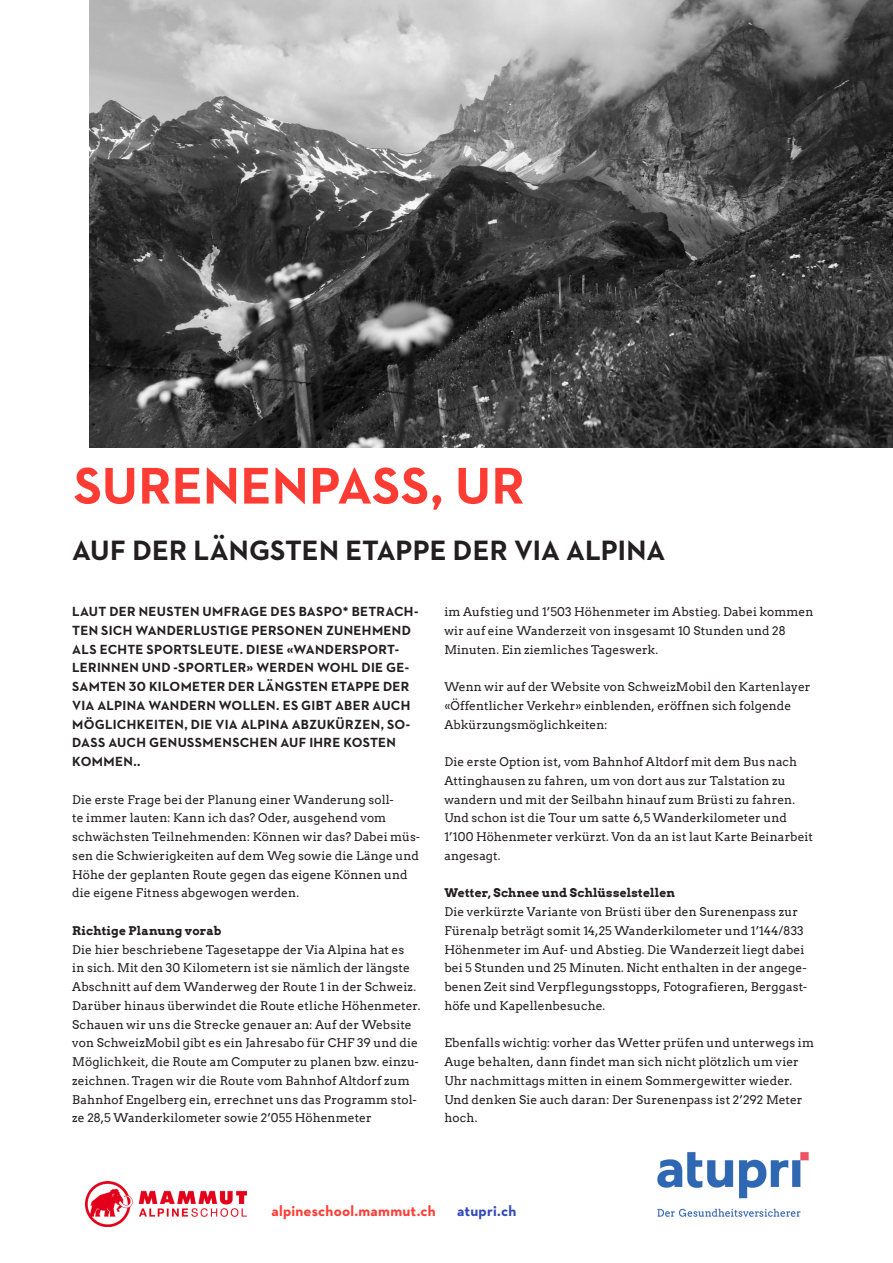
<style>
.page{position:relative;width:893px;height:1263px;background:#fff}
.page>*{position:absolute;margin:0;border:0;box-sizing:border-box;transform-origin:0 0}
._01_Titel_H1{font:700 52.5px "Neutraface 2 Text";letter-spacing:.005em;color:#ff3c34}
._02_Titel_H2{font:700 28.5px "Neutraface 2 Text";color:#231f20}
.t1{font:700 15px "Neutraface 2 Text";letter-spacing:.015em;color:#ff3c34}
.t2{font:700 15px "Neutraface 2 Text";letter-spacing:.01em;color:#324ab5}
._04_Titel_H4{font:700 13.5px/18.8px "Neutraface 2 Text";letter-spacing:.02em;color:#231f20}
._05_Lauftext{font:12px/18.8px "Arvo";letter-spacing:.005em;color:#231f20}
._05_Lauftext-2{font:700 12px "Arvo";letter-spacing:.015em;color:#231f20}
</style>
<div class="page">
<img style="left:657px;top:1152px;width:152px;height:65px">
<img style="left:85px;top:1181px;width:162px;height:45px">
<img style="left:89px;top:0;width:804px;height:447px">
<p class="_01_Titel_H1" style="left:74px;top:452px;width:452px">SURENENPASS, UR</p>
<p class="_02_Titel_H2" style="left:72px;top:532px;width:595px">AUF DER LÄNGSTEN ETAPPE DER VIA ALPINA</p>
<p class="_04_Titel_H4" style="left:72px;top:602px;width:348px">LAUT DER NEUSTEN UMFRAGE DES BASPO* BETRACH-TEN SICH WANDERLUSTIGE PERSONEN ZUNEHMEND ALS ECHTE SPORTSLEUTE. DIESE «WANDERSPORT-LERINNEN UND -SPORTLER» WERDEN WOHL DIE GE-SAMTEN 30 KILOMETER DER LÄNGSTEN ETAPPE DER VIA ALPINA WANDERN WOLLEN. ES GIBT ABER AUCH MÖGLICHKEITEN, DIE VIA ALPINA ABZUKÜRZEN, SO-DASS AUCH GENUSSMENSCHEN AUF IHRE KOSTEN KOMMEN..</p>
<p class="_05_Lauftext" style="left:72px;top:790px;width:349px">Die erste Frage bei der Planung einer Wanderung soll-<br>te immer lauten: Kann ich das? Oder, ausgehend vom schwächsten Teilnehmenden: Können wir das? Dabei müs&shy;sen die Schwierigkeiten auf dem Weg sowie die Länge und Höhe der geplanten Route gegen das eigene Können und die eigene Fitness abgewogen werden.</p>
<p class="_05_Lauftext-2" style="left:72px;top:923px;width:151px">Richtige Planung vorab</p>
<p class="_05_Lauftext" style="left:72px;top:940px;width:350px">Die hier beschriebene Tagesetappe der Via Alpina hat es<br>in sich. Mit den 30 Kilometern ist sie nämlich der längste Abschnitt auf dem Wanderweg der Route 1 in der Schweiz.<br>Darüber hinaus überwindet die Route etliche Höhenmeter.<br>Schauen wir uns die Strecke genauer an: Auf der Website von SchweizMobil gibt es ein Jahresabo für CHF 39 und die Möglichkeit, die Route am Computer zu planen bzw. einzu&shy;zeichnen. Tragen wir die Route vom Bahnhof Altdorf zum Bahnhof Engelberg ein, errechnet uns das Programm stol&shy;ze 28,5 Wanderkilometer sowie 2’055 Höhenmeter</p>
<p class="_05_Lauftext" style="left:444px;top:602px;width:371px">im Aufstieg und 1’503 Höhenmeter im Abstieg. Dabei kommen wir auf eine Wanderzeit von insgesamt 10 Stunden und 28</p>
<p class="_05_Lauftext" style="left:444px;top:640px;width:215px">Minuten. Ein ziemliches Tageswerk.</p>
<p class="_05_Lauftext" style="left:444px;top:677px;width:368px">Wenn wir auf der Website von SchweizMobil den Kartenlayer «Öffentlicher Verkehr» einblenden, eröffnen sich folgende<br>Abkürzungsmöglichkeiten:</p>
<p class="_05_Lauftext" style="left:444px;top:752px;width:370px">Die erste Option ist, vom Bahnhof Altdorf mit dem Bus nach Attinghausen zu fahren, um von dort aus zur Talstation zu wandern und mit der Seilbahn hinauf zum Brüsti zu fahren.<br>Und schon ist die Tour um satte 6,5 Wanderkilometer und 1’100 Höhenmeter verkürzt. Von da an ist laut Karte Beinarbeit angesagt.</p>
<p class="_05_Lauftext-2" style="left:444px;top:885px;width:232px">Wetter, Schnee und Schlüsselstellen</p>
<p class="_05_Lauftext" style="left:444px;top:902px;width:364px">Die verkürzte Variante von Brüsti über den Surenenpass zur Fürenalp beträgt somit 14,25 Wanderkilometer und 1’144/833<br>Höhenmeter im Auf- und Abstieg. Die Wanderzeit liegt dabei bei 5 Stunden und 25 Minuten. Nicht enthalten in der angege&shy;benen Zeit sind Verpflegungsstopps, Fotografieren, Berggast&shy;höfe und Kapellenbesuche.</p>
<p class="_05_Lauftext" style="left:444px;top:1034px;width:371px">Ebenfalls wichtig: vorher das Wetter prüfen und unterwegs im Auge behalten, dann findet man sich nicht plötzlich um vier Uhr nachmittags mitten in einem Sommergewitter wieder.<br>Und denken Sie auch daran: Der Surenenpass ist 2’292 Meter hoch.</p>
<p class="t1" style="left:271px;top:1201px;width:166px">alpineschool.mammut.ch</p>
<p class="t2" style="left:457px;top:1201px;width:61px">atupri.ch</p>
</div>
